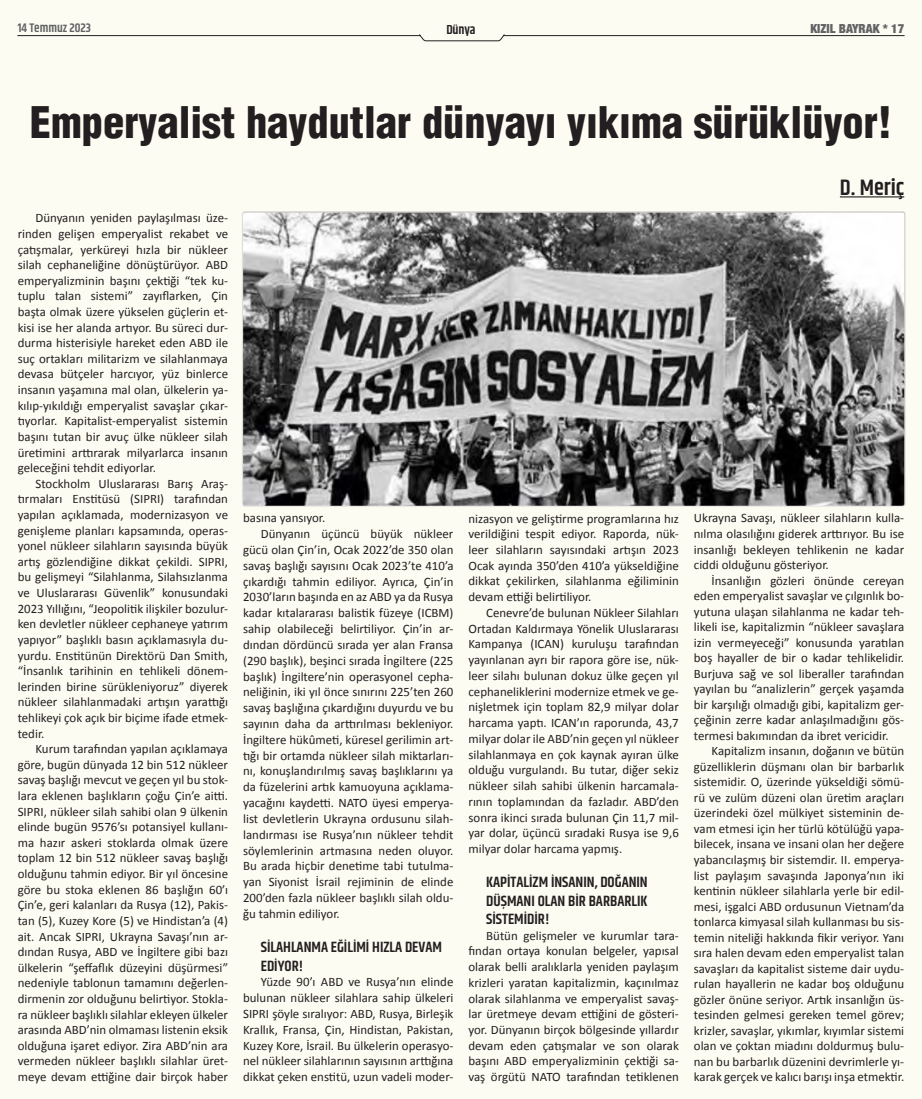
<style>
.page{position:relative;width:922px;height:1099px;background:#fff}
.page>*{position:absolute;margin:0;border:0;box-sizing:border-box;transform-origin:0 0}
.ana_başlık{font:900 condensed 42.5px "Helvetica";color:#231f20}
.üst_imza{font:600 22.5px "Khand";color:#231f20}
.ara_başlık{font:600 15px/18.2px "Khand";color:#231f20}
.t1{font:600 13.12px "Khand";letter-spacing:-.01em;color:#231f20}
.t2{font:12.88px/15.8px "Calibri";color:#231f20;text-align:justify}
.t3{font:900 condensed 12.5px "Helvetica Neue";color:#636366}
.t4{font:600 12.5px "Khand";color:#636366}
</style>
<div class="page">
<div style="left:0;top:0;width:921px;height:1098px;background:#fdfcf3"></div>
<hr style="left:18px;top:35px;width:402px;height:1px;background:#231f20">
<hr style="left:503px;top:35px;width:400px;height:1px;background:#231f20">
<svg style="left:419px;top:34px;width:85px;height:7px"></svg>
<hr style="left:839px;top:196px;width:65px;height:1px;background:#231f20">
<img style="left:243px;top:213px;width:661px;height:293px">
<p class="t4" style="left:18px;top:20px;width:75px">14 Temmuz 2023</p>
<p class="t1" style="left:446px;top:21px;width:31px">Dünya</p>
<p class="t3" style="left:810px;top:18px;width:95px">KIZIL BAYRAK * 17</p>
<p class="ana_başlık" style="left:30px;top:96px;width:863px">Emperyalist haydutlar dünyayı yıkıma sürüklüyor!</p>
<p class="üst_imza" style="left:839px;top:173px;width:66px">D. Meriç</p>
<p class="t2" style="left:18px;top:210px;width:212px;text-indent:18px">Dünyanın yeniden paylaşılması üze&shy;rinden gelişen emperyalist rekabet ve çatışmalar, yerküreyi hızla bir nükleer silah cephaneliğine dönüştürüyor. ABD emperyalizminin başını çektiği “tek ku&shy;tuplu talan sistemi” zayıflarken, Çin başta olmak üzere yükselen güçlerin et&shy;kisi ise her alanda artıyor. Bu süreci dur&shy;durma histerisiyle hareket eden ABD ile suç ortakları militarizm ve silahlanmaya devasa bütçeler harcıyor, yüz binlerce insanın yaşamına mal olan, ülkelerin ya&shy;kılıp-yıkıldığı emperyalist savaşlar çıkar&shy;tıyorlar. Kapitalist-emperyalist sistemin başını tutan bir avuç ülke nükleer silah üretimini arttırarak milyarlarca insanın geleceğini tehdit ediyorlar.</p>
<p class="t2" style="left:18px;top:475px;width:212px;text-indent:18px">Stockholm Uluslararası Barış Araş&shy;tırmaları Enstitüsü (SIPRI) tarafından yapılan açıklamada, modernizasyon ve genişleme planları kapsamında, operas&shy;yonel nükleer silahların sayısında büyük artış gözlendiğine dikkat çekildi. SIPRI, bu gelişmeyi “Silahlanma, Silahsızlanma ve Uluslararası Güvenlik” konusundaki 2023 Yıllığını, “Jeopolitik ilişkiler bozulur&shy;ken devletler nükleer cephaneye yatırım yapıyor” başlıklı basın açıklamasıyla du&shy;yurdu. Enstitünün Direktörü Dan Smith, “İnsanlık tarihinin en tehlikeli dönem&shy;lerinden birine sürükleniyoruz” diyerek nükleer silahlanmadaki artışın yarattığı tehlikeyi çok açık bir biçime ifade etmek&shy;tedir.</p>
<p class="t2" style="left:18px;top:740px;width:212px;text-indent:18px">Kurum tarafından yapılan açıklamaya göre, bugün dünyada 12 bin 512 nükleer savaş başlığı mevcut ve geçen yıl bu stok&shy;lara eklenen başlıkların çoğu Çin’e aitti.<br>SIPRI, nükleer silah sahibi olan 9 ülkenin elinde bugün 9576’sı potansiyel kullanı&shy;ma hazır askeri stoklarda olmak üzere toplam 12 bin 512 nükleer savaş başlığı olduğunu tahmin ediyor. Bir yıl öncesine göre bu stoka eklenen 86 başlığın 60’ı Çin’e, geri kalanları da Rusya (12), Pakis&shy;tan (5), Kuzey Kore (5) ve Hindistan’a (4) ait. Ancak SIPRI, Ukrayna Savaşı’nın ar&shy;dından Rusya, ABD ve İngiltere gibi bazı ülkelerin “şeffaflık düzeyini düşürmesi” nedeniyle tablonun tamamını değerlen&shy;dirmenin zor olduğunu belirtiyor. Stokla&shy;ra nükleer başlıklı silahlar ekleyen ülkeler arasında ABD’nin olmaması listenin eksik olduğuna işaret ediyor. Zira ABD’nin ara vermeden nükleer başlıklı silahlar üret&shy;meye devam ettiğine dair birçok haber</p>
<p class="t2" style="left:243px;top:509px;width:84px">basına yansıyor.</p>
<p class="t2" style="left:243px;top:525px;width:212px;text-indent:18px">Dünyanın üçüncü büyük nükleer gücü olan Çin’in, Ocak 2022’de 350 olan savaş başlığı sayısını Ocak 2023’te 410’a çıkardığı tahmin ediliyor. Ayrıca, Çin’in 2030’ların başında en az ABD ya da Rusya kadar kıtalararası balistik füzeye (ICBM) sahip olabileceği belirtiliyor. Çin’in ar&shy;dından dördüncü sırada yer alan Fransa (290 başlık), beşinci sırada İngiltere (225 başlık) İngiltere’nin operasyonel cepha&shy;neliğinin, iki yıl önce sınırını 225’ten 260 savaş başlığına çıkardığını duyurdu ve bu sayının daha da arttırılması bekleniyor.<br>İngiltere hükûmeti, küresel gerilimin art&shy;tığı bir ortamda nükleer silah miktarları&shy;nı, konuşlandırılmış savaş başlıklarını ya da füzelerini artık kamuoyuna açıklama&shy;yacağını kaydetti. NATO üyesi emperya&shy;list devletlerin Ukrayna ordusunu silah&shy;landırması ise Rusya’nın nükleer tehdit söylemlerinin artmasına neden oluyor.<br>Bu arada hiçbir denetime tabi tutulma&shy;yan Siyonist İsrail rejiminin de elinde 200’den fazla nükleer başlıklı silah oldu&shy;ğu tahmin ediliyor.</p>
<p class="ara_başlık" style="left:261px;top:938px;width:182px">SILAHLANMA EĞILIMI HIZLA DEVAM<br>EDIYOR!</p>
<p class="t2" style="left:243px;top:973px;width:212px;text-indent:18px">Yüzde 90’ı ABD ve Rusya’nın elinde bulunan nükleer silahlara sahip ülkeleri SIPRI şöyle sıralıyor: ABD, Rusya, Birleşik Krallık, Fransa, Çin, Hindistan, Pakistan, Kuzey Kore, İsrail. Bu ülkelerin operasyo&shy;nel nükleer silahlarının sayısının arttığına dikkat çeken enstitü, uzun vadeli moder-</p>
<p class="t2" style="left:693px;top:510px;width:212px">Ukrayna Savaşı, nükleer silahların kulla&shy;nılma olasılığını giderek arttırıyor. Bu ise insanlığı bekleyen tehlikenin ne kadar ciddi olduğunu gösteriyor.</p>
<p class="t2" style="left:693px;top:572px;width:212px;text-indent:18px">İnsanlığın gözleri önünde cereyan eden emperyalist savaşlar ve çılgınlık bo&shy;yutuna ulaşan silahlanma ne kadar teh&shy;likeli ise, kapitalizmin “nükleer savaşlara izin vermeyeceği” konusunda yaratılan boş hayaller de bir o kadar tehlikelidir.<br>Burjuva sağ ve sol liberaller tarafından yayılan bu “analizlerin” gerçek yaşamda bir karşılığı olmadığı gibi, kapitalizm ger&shy;çeğinin zerre kadar anlaşılmadığını gös&shy;termesi bakımından da ibret vericidir.</p>
<p class="t2" style="left:693px;top:742px;width:212px;text-indent:18px">Kapitalizm insanın, doğanın ve bütün güzelliklerin düşmanı olan bir barbarlık sistemidir. O, üzerinde yükseldiği sömü&shy;rü ve zulüm düzeni olan üretim araçları üzerindeki özel mülkiyet sisteminin de&shy;vam etmesi için her türlü kötülüğü yapa&shy;bilecek, insana ve insani olan her değere yabancılaşmış bir sistemdir. II. emperya&shy;list paylaşım savaşında Japonya’nın iki kentinin nükleer silahlarla yerle bir edil&shy;mesi, işgalci ABD ordusunun Vietnam’da tonlarca kimyasal silah kullanması bu sis&shy;temin niteliği hakkında fikir veriyor. Yanı sıra halen devam eden emperyalist talan savaşları da kapitalist sisteme dair uydu&shy;rulan hayallerin ne kadar boş olduğunu gözler önüne seriyor. Artık insanlığın üs&shy;tesinden gelmesi gereken temel görev; krizler, savaşlar, yıkımlar, kıyımlar sistemi olan ve çoktan miadını doldurmuş bulu&shy;nan bu barbarlık düzenini devrimlerle yı&shy;karak gerçek ve kalıcı barışı inşa etmektir.</p>
<p class="t2" style="left:468px;top:510px;width:212px">nizasyon ve geliştirme programlarına hız verildiğini tespit ediyor. Raporda, nük&shy;leer silahların sayısındaki artışın 2023<br>Ocak ayında 350’den 410’a yükseldiğine dikkat çekilirken, silahlanma eğiliminin devam ettiği belirtiliyor.</p>
<p class="t2" style="left:468px;top:604px;width:212px;text-indent:18px">Cenevre’de bulunan Nükleer Silahları Ortadan Kaldırmaya Yönelik Uluslararası Kampanya (ICAN) kuruluşu tarafından yayınlanan ayrı bir rapora göre ise, nük&shy;leer silahı bulunan dokuz ülke geçen yıl cephaneliklerini modernize etmek ve ge&shy;nişletmek için toplam 82,9 milyar dolar harcama yaptı. ICAN’ın raporunda, 43,7 milyar dolar ile ABD’nin geçen yıl nükleer silahlanmaya en çok kaynak ayıran ülke olduğu vurgulandı. Bu tutar, diğer sekiz nükleer silah sahibi ülkenin harcamala&shy;rının toplamından da fazladır. ABD’den sonra ikinci sırada bulunan Çin 11,7 mil&shy;yar dolar, üçüncü sıradaki Rusya ise 9,6 milyar dolar harcama yapmış.</p>
<p class="ara_başlık" style="left:486px;top:873px;width:163px;text-align:justify">KAPITALIZM INSANIN, DOĞANIN DÜŞMANI OLAN BIR BARBARLIK SISTEMIDIR!</p>
<p class="t2" style="left:468px;top:926px;width:212px;text-indent:18px">Bütün gelişmeler ve kurumlar tara&shy;fından ortaya konulan belgeler, yapısal olarak belli aralıklarla yeniden paylaşım krizleri yaratan kapitalizmin, kaçınılmaz olarak silahlanma ve emperyalist savaş&shy;lar üretmeye devam ettiğini de gösteri&shy;yor. Dünyanın birçok bölgesinde yıllardır devam eden çatışmalar ve son olarak başını ABD emperyalizminin çektiği sa&shy;vaş örgütü NATO tarafından tetiklenen</p>
</div>
